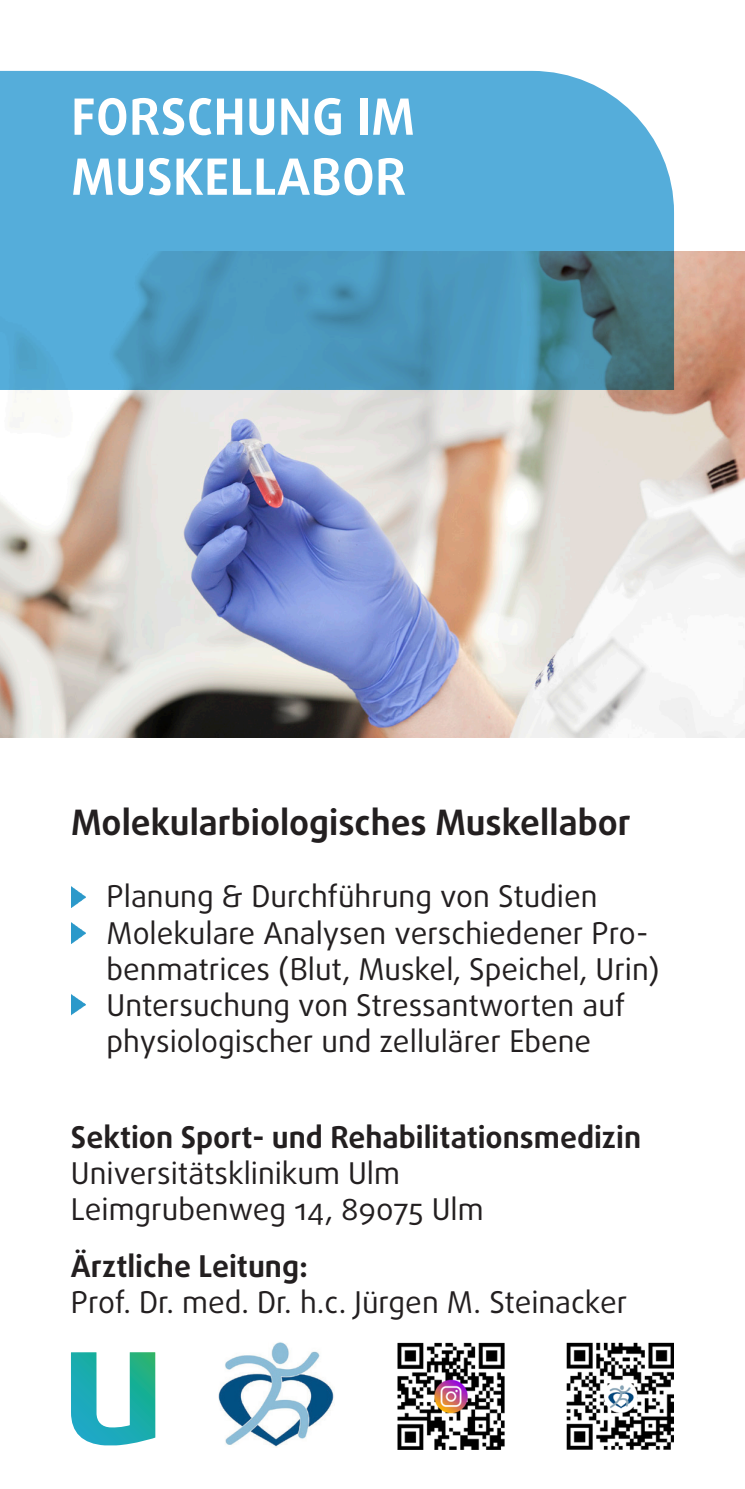
<style>
.page{position:relative;width:745px;height:1489px;background:#fff}
.page>*{position:absolute;margin:0;border:0;box-sizing:border-box;transform-origin:0 0}
.t1{font:700 50px "Daxline Pro";letter-spacing:.01em;color:#fff}
.t2{font:700 35px "Daxline Pro";color:#231f20}
.t3{font:30px/36px "Daxline Pro";color:#231f20}
.t4{font:700 30px "Daxline Pro";color:#231f20}
</style>
<div class="page">
<img style="left:0;top:252px;width:744px;height:485px">
<svg style="left:0;top:71px;width:673px;height:319px;background:#54a4cb"></svg>
<img style="left:218px;top:1342px;width:116px;height:105px">
<img style="left:397px;top:1342px;width:107px;height:107px">
<img style="left:566px;top:1342px;width:107px;height:107px">
<svg style="left:71px;top:1352px;width:84px;height:93px"></svg>
<img style="left:71px;top:886px;width:15px;height:21px">
<img style="left:71px;top:922px;width:15px;height:21px">
<img style="left:71px;top:994px;width:15px;height:21px">
<p class="t1" style="left:71px;top:84px;width:345px">FORSCHUNG IM</p>
<p class="t1" style="left:71px;top:144px;width:336px">MUSKELLABOR</p>
<p class="t2" style="left:71px;top:799px;width:561px">Molekularbiologisches Muskellabor</p>
<p class="t3" style="left:106px;top:879px;width:492px">Planung &amp; Durchführung von Studien</p>
<p class="t3" style="left:106px;top:915px;width:554px">Molekulare Analysen verschiedener Pro&shy;benmatrices (Blut, Muskel, Speichel, Urin)</p>
<p class="t3" style="left:106px;top:987px;width:520px">Untersuchung von Stressantworten auf physiologischer und zellulärer Ebene</p>
<p class="t4" style="left:71px;top:1116px;width:571px">Sektion Sport- und Rehabilitationsmedizin</p>
<p class="t3" style="left:71px;top:1155px;width:330px">Universitätsklinikum Ulm</p>
<p class="t3" style="left:71px;top:1191px;width:414px">Leimgrubenweg 14, 89075 Ulm</p>
<p class="t4" style="left:71px;top:1246px;width:238px">Ärztliche Leitung:</p>
<p class="t3" style="left:71px;top:1284px;width:557px">Prof. Dr. med. Dr. h.c. Jürgen M. Steinacker</p>
</div>
